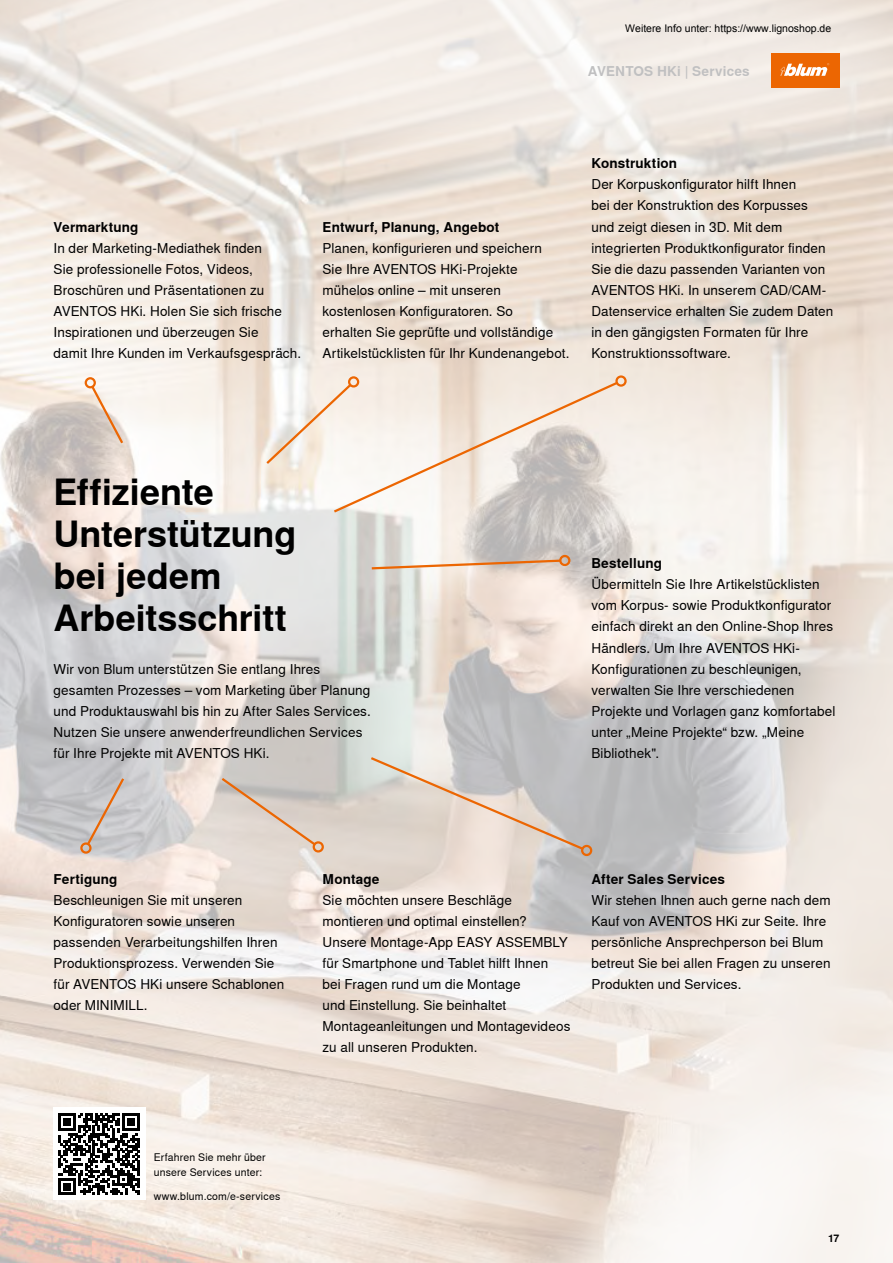
<style>
.page{position:relative;width:893px;height:1263px;background:#fff}
.page>*{position:absolute;margin:0;border:0;box-sizing:border-box;transform-origin:0 0}
.t1{font:700 36px/42.2px "Nimbus Sans Global";letter-spacing:-.005em;color:#000}
.t2{font:13.5px/21px "Nimbus Sans Global";letter-spacing:.01em;color:#000}
.t3{font:700 13.5px "Nimbus Sans Global";letter-spacing:.015em;color:#000}
.t4{font:700 13.5px "Nimbus Sans Global";letter-spacing:.015em;color:#c0c0c1}
.t5{font:10.5px/15px "Nimbus Sans Global";letter-spacing:.02em;color:#000}
.t6{font:10.5px "Arial";color:#000}
.t7{font:700 10.5px "Nimbus Sans Global";color:#000}
</style>
<div class="page">
<img style="left:0;top:203px;width:893px;height:1060px">
<div style="left:53px;top:1107px;width:93px;height:93px;background:#fff"></div>
<svg style="left:58px;top:1113px;width:82px;height:82px"></svg>
<svg style="left:0;top:0;width:893px;height:203px;background:#ede6df"></svg>
<svg style="left:391px;top:1010px;width:502px;height:253px"></svg>
<div style="left:771px;top:54px;width:68px;height:34px;background:#ec6602"></div>
<svg style="left:780px;top:63px;width:49px;height:13px"></svg>
<svg style="left:369px;top:558px;width:194px;height:13px;background:#e1c6b0"></svg>
<div style="left:559px;top:555px;width:11px;height:11px;border:2px solid #ec6602;border-radius:50%"></div>
<svg style="left:85px;top:776px;width:41px;height:71px;background:#c7c0bd"></svg>
<div style="left:80px;top:842px;width:12px;height:12px;border:2px solid #ec6602;border-radius:50%"></div>
<svg style="left:219px;top:776px;width:99px;height:71px;background:#d6cac1"></svg>
<div style="left:313px;top:841px;width:11px;height:11px;border:2px solid #ec6602;border-radius:50%"></div>
<svg style="left:368px;top:755px;width:217px;height:97px;background:#d6cdc6"></svg>
<div style="left:581px;top:845px;width:11px;height:11px;border:2px solid #ec6602;border-radius:50%"></div>
<svg style="left:89px;top:384px;width:36px;height:62px"></svg>
<div style="left:85px;top:377px;width:11px;height:11px;border:2px solid #ec6602;border-radius:50%"></div>
<div style="left:348px;top:376px;width:11px;height:11px;border:2px solid #ec6602;border-radius:50%"></div>
<svg style="left:264px;top:380px;width:356px;height:134px"></svg>
<div style="left:615px;top:375px;width:12px;height:12px;border:2px solid #ec6602;border-radius:50%"></div>
<p class="t6" style="left:625px;top:21px;width:208px">Weitere Info unter: https://www.lignoshop.de</p>
<p class="t4" style="left:588px;top:63px;width:163px">AVENTOS HKi | Services</p>
<p class="t3" style="left:54px;top:219px;width:86px">Vermarktung</p>
<p class="t2" style="left:54px;top:237px;width:249px">In der Marketing-Mediathek finden<br>Sie professionelle Fotos, Videos, Broschüren und Präsentationen zu AVENTOS HKi. Holen Sie sich frische Inspirationen und überzeugen Sie<br>damit Ihre Kunden im Verkaufsgespräch.</p>
<p class="t3" style="left:323px;top:219px;width:178px">Entwurf, Planung, Angebot</p>
<p class="t2" style="left:323px;top:237px;width:248px">Planen, konfigurieren und speichern<br>Sie Ihre AVENTOS HKi-Projekte mühelos online – mit unseren kostenlosen Konfiguratoren. So<br>erhalten Sie geprüfte und vollständige Artikelstücklisten für Ihr Kundenangebot.</p>
<p class="t3" style="left:591px;top:156px;width:87px">Konstruktion</p>
<p class="t2" style="left:591px;top:174px;width:243px">Der Korpuskonfigurator hilft Ihnen<br>bei der Konstruktion des Korpusses und zeigt diesen in 3D. Mit dem integrierten Produktkonfigurator finden Sie die dazu passenden Varianten von AVENTOS HKi. In unserem CAD/CAM-Datenservice erhalten Sie zudem Daten in den gängigsten Formaten für Ihre Konstruktionssoftware.</p>
<h1 class="t1" style="left:54px;top:472px;width:244px">Effiziente<br>Unterstützung bei jedem<br>Arbeitsschritt</h1>
<p class="t2" style="left:54px;top:658px;width:319px">Wir von Blum unterstützen Sie entlang Ihres gesamten Prozesses – vom Marketing über Planung und Produktauswahl bis hin zu After Sales Services.<br>Nutzen Sie unsere anwenderfreundlichen Services für Ihre Projekte mit AVENTOS HKi.</p>
<p class="t3" style="left:591px;top:556px;width:72px">Bestellung</p>
<p class="t2" style="left:591px;top:574px;width:246px">Übermitteln Sie Ihre Artikelstücklisten vom Korpus- sowie Produktkonfigurator einfach direkt an den Online-Shop Ihres Händlers. Um Ihre AVENTOS HKi-Konfigurationen zu beschleunigen, verwalten Sie Ihre verschiedenen Projekte und Vorlagen ganz komfortabel unter „Meine Projekte“ bzw. „Meine Bibliothek".</p>
<p class="t3" style="left:54px;top:871px;width:65px">Fertigung</p>
<p class="t2" style="left:54px;top:890px;width:232px">Beschleunigen Sie mit unseren<br>Konfiguratoren sowie unseren passenden Verarbeitungshilfen Ihren<br>Produktionsprozess. Verwenden Sie für AVENTOS HKi unsere Schablonen oder MINIMILL.</p>
<p class="t3" style="left:322px;top:871px;width:59px">Montage</p>
<p class="t2" style="left:322px;top:890px;width:249px">Sie möchten unsere Beschläge montieren und optimal einstellen?<br>Unsere Montage-App EASY ASSEMBLY für Smartphone und Tablet hilft Ihnen<br>bei Fragen rund um die Montage<br>und Einstellung. Sie beinhaltet Montageanleitungen und Montagevideos zu all unseren Produkten.</p>
<p class="t3" style="left:591px;top:871px;width:135px">After Sales Services</p>
<p class="t2" style="left:591px;top:890px;width:241px">Wir stehen Ihnen auch gerne nach dem Kauf von AVENTOS HKi zur Seite. Ihre persönliche Ansprechperson bei Blum betreut Sie bei allen Fragen zu unseren Produkten und Services.</p>
<p class="t5" style="left:154px;top:1150px;width:114px">Erfahren Sie mehr über unsere Services unter:</p>
<p class="t5" style="left:154px;top:1189px;width:128px">www.blum.com/e-services</p>
<p class="t7" style="left:828px;top:1232px;width:13px">17</p>
</div>
